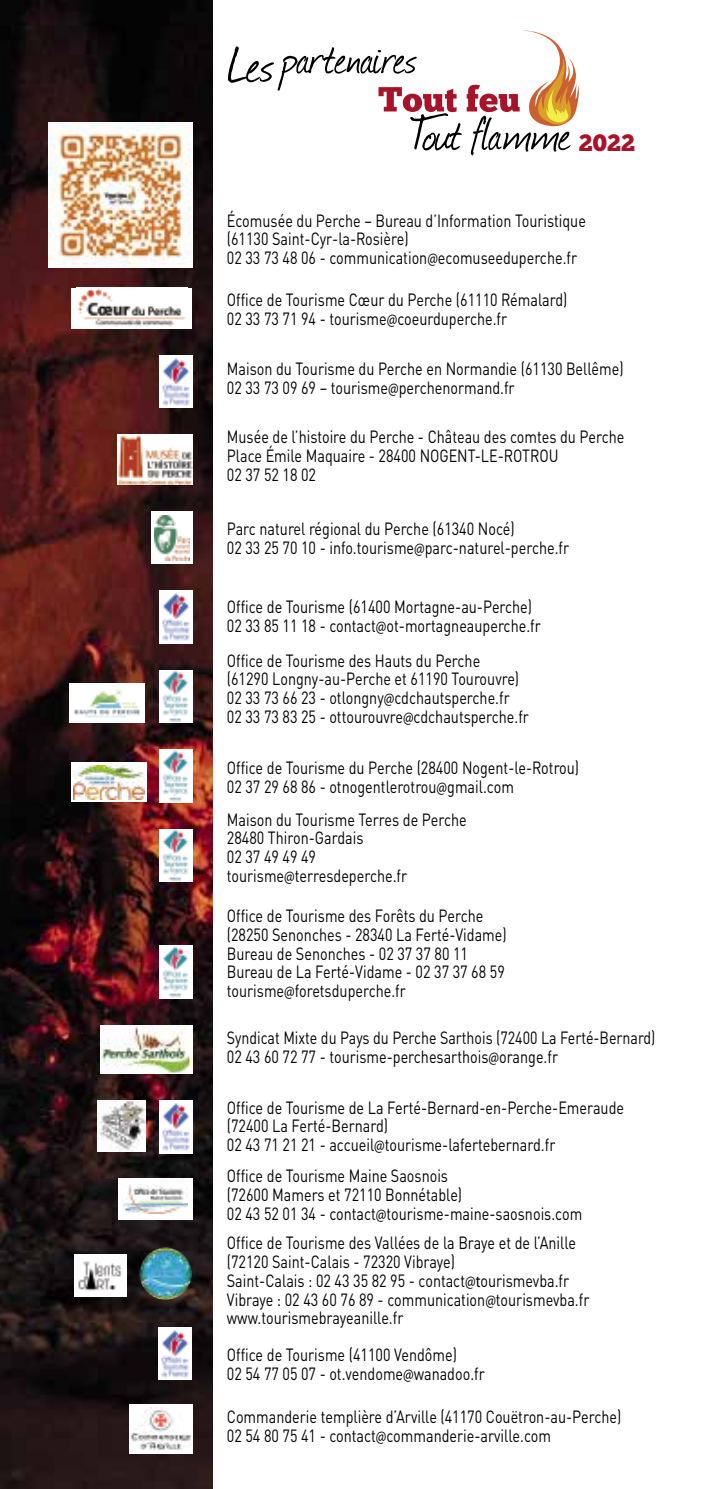
<style>
.page{position:relative;width:709px;height:1489px;background:#fff}
.page>*{position:absolute;margin:0;border:0;box-sizing:border-box;transform-origin:0 0}
.t1{font:23.75px "Chunk Five";color:#a9132a}
.t2{font:17.5px/18.8px "DIN Pro";color:#000;scale:.82 1}
.t3{font:17.5px/18.8px "DIN Pro";color:#000;scale:.81 1}
.s1{font-family:"Myriad Pro"}
</style>
<div class="page">
<img style="left:0;top:0;width:213px;height:1488px">
<img style="left:48px;top:123px;width:145px;height:144px">
<img style="left:100px;top:1025px;width:92px;height:48px">
<img style="left:159px;top:1100px;width:33px;height:52px">
<svg style="left:71px;top:763px;width:76px;height:39px"></svg>
<img style="left:73px;top:765px;width:72px;height:34px">
<div style="left:69px;top:683px;width:76px;height:39px;background:#fff"></div>
<img style="left:74px;top:689px;width:66px;height:29px">
<img style="left:98px;top:1100px;width:47px;height:51px">
<img style="left:75px;top:1254px;width:52px;height:42px">
<img style="left:117px;top:434px;width:75px;height:50px">
<img style="left:159px;top:670px;width:33px;height:52px">
<img style="left:159px;top:749px;width:33px;height:53px">
<img style="left:159px;top:829px;width:33px;height:52px">
<img style="left:159px;top:945px;width:33px;height:53px">
<div style="left:129px;top:1403px;width:63px;height:50px;background:#fff"></div>
<img style="left:131px;top:1407px;width:60px;height:43px">
<img style="left:159px;top:1326px;width:33px;height:53px">
<div style="left:118px;top:1178px;width:74px;height:42px;background:#fff"></div>
<img style="left:123px;top:1184px;width:65px;height:29px">
<div style="left:72px;top:288px;width:120px;height:40px;background:#fff"></div>
<img style="left:77px;top:288px;width:109px;height:38px">
<img style="left:139px;top:1247px;width:53px;height:52px;border-radius:26px">
<svg style="left:228px;top:30px;width:351px;height:125px"></svg>
<img style="left:159px;top:355px;width:33px;height:52px">
<div style="left:159px;top:590px;width:33px;height:53px;background:#fff"></div>
<img style="left:162px;top:593px;width:28px;height:48px">
<div style="left:151px;top:511px;width:42px;height:52px;background:#fff"></div>
<img style="left:154px;top:515px;width:36px;height:45px">
<h1 class="t1" style="left:579px;top:129px;width:58px">2022</h1>
<p class="t2" style="left:227px;top:209px;width:439px">Écomusée du Perche – Bureau d’Information Touristique (61130 Saint-Cyr-la-Rosière)<br>02 33 73 48 06 - communication<span class="s1">@</span>ecomuseeduperche.fr</p>
<p class="t2" style="left:227px;top:288px;width:417px">Office de Tourisme Cœur du Perche (61110 Rémalard)<br>02 33 73 71 94 - tourisme<span class="s1">@</span>coeurduperche.fr</p>
<p class="t2" style="left:227px;top:358px;width:485px">Maison du Tourisme du Perche en Normandie (61130 Bellême)<br>02 33 73 09 69 – tourisme<span class="s1">@</span>perchenormand.fr</p>
<p class="t2" style="left:227px;top:425px;width:486px">Musée de l’histoire du Perche - Château des comtes du Perche<br>Place Émile Maquaire - 28400 NOGENT-LE-ROTROU<br>02 37 52 18 02</p>
<p class="t2" style="left:227px;top:517px;width:419px">Parc naturel régional du Perche (61340 Nocé)<br>02 33 25 70 10 - info.tourisme<span class="s1">@</span>parc-naturel-perche.fr</p>
<p class="t2" style="left:227px;top:595px;width:384px">Office de Tourisme (61400 Mortagne-au-Perche)<br>02 33 85 11 18 - contact<span class="s1">@</span>ot-mortagneauperche.fr</p>
<p class="t2" style="left:227px;top:649px;width:370px">Office de Tourisme des Hauts du Perche<br>(61290 Longny-au-Perche et 61190 Tourouvre)<br>02 33 73 66 23 - otlongny<span class="s1">@</span>cdchautsperche.fr 02 33 73 83 25 - ottourouvre<span class="s1">@</span>cdchautsperche.fr</p>
<p class="t2" style="left:227px;top:756px;width:431px">Office de Tourisme du Perche (28400 Nogent-le-Rotrou)<br>02 37 29 68 86 - otnogentlerotrou<span class="s1">@</span>gmail.com</p>
<p class="t2" style="left:227px;top:808px;width:294px">Maison du Tourisme Terres de Perche<br>28480 Thiron-Gardais<br>02 37 49 49 49 tourisme<span class="s1">@</span>terresdeperche.fr</p>
<p class="t2" style="left:227px;top:904px;width:343px">Office de Tourisme des Forêts du Perche (28250 Senonches - 28340 La Ferté-Vidame)<br>Bureau de Senonches - 02 37 37 80 11<br>Bureau de La Ferté-Vidame - 02 37 37 68 59 tourisme<span class="s1">@</span>foretsduperche.fr</p>
<p class="t3" style="left:227px;top:1026px;width:530px">Syndicat Mixte du Pays du Perche Sarthois (72400 La Ferté-Bernard)<br>02 43 60 72 77 - tourisme-perchesarthois<span class="s1">@</span>orange.fr</p>
<p class="t2" style="left:227px;top:1096px;width:486px">Office de Tourisme de La Ferté-Bernard-en-Perche-Emeraude (72400 La Ferté-Bernard)<br>02 43 71 21 21 - accueil<span class="s1">@</span>tourisme-lafertebernard.fr</p>
<p class="t2" style="left:227px;top:1164px;width:435px">Office de Tourisme Maine Saosnois<br>(72600 Mamers et 72110 Bonnétable)<br>02 43 52 01 34 - contact<span class="s1">@</span>tourisme-maine-saosnois.com</p>
<p class="t2" style="left:227px;top:1231px;width:443px">Office de Tourisme des Vallées de la Braye et de l’Anille (72120 Saint-Calais - 72320 Vibraye)<br>Saint-Calais : 02 43 35 82 95 - contact<span class="s1">@t</span>ourismevba.fr Vibraye : 02 43 60 76 89 - communication<span class="s1">@</span>tourismevba.fr www.tourismebrayeanille.fr</p>
<p class="t2" style="left:227px;top:1343px;width:316px">Office de Tourisme (41100 Vendôme)<br>02 54 77 05 07 - ot.vendome<span class="s1">@</span>wanadoo.fr</p>
<p class="t2" style="left:227px;top:1405px;width:482px">Commanderie templière d’Arville (41170 Couëtron-au-Perche)<br>02 54 80 75 41 - contact<span class="s1">@</span>commanderie-arville.com</p>
</div>
